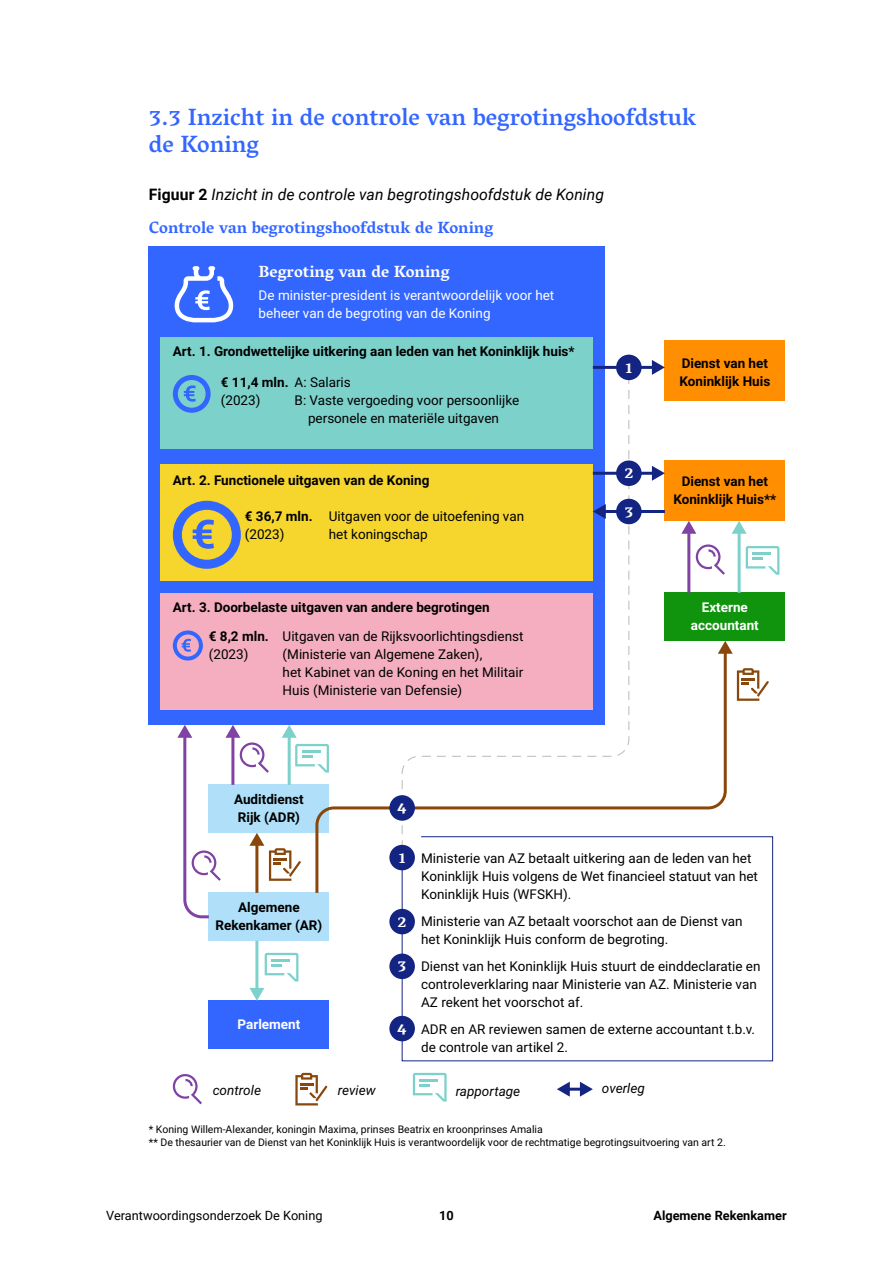
<style>
.page{position:relative;width:893px;height:1263px;background:#fff}
.page>*{position:absolute;margin:0;border:0;box-sizing:border-box;transform-origin:0 0}
._6_Kop_2_-_H3{font:500 24px/27px "Vesper Libre";color:#36f}
.t1{font:16.5px "Vesper Libre Bold 2";color:#36f}
.t2{font:16.5px "Vesper Libre Bold 2";color:#fff}
._8_FigKop_-_H4{font:italic 15.75px "Roboto";letter-spacing:.005em;color:#000}
.t3{font:13.5px/18px "Roboto";color:#000}
.t4{font:700 13.5px/18px "Roboto";color:#000}
.t5{font:13.5px/18px "Roboto";color:#fff}
.t6{font:italic 13.5px "Roboto";color:#000}
.t7{font:700 13.5px/18px "Roboto";color:#fff;text-align:center}
.t8{font:12.75px "Roboto";color:#000}
.t9{font:700 12.75px "Roboto";color:#000}
.t10{font:10.5px/13.5px "Roboto";color:#000}
.s1{font-weight:700;font-style:normal}
.s2{font-weight:400}
</style>
<div class="page">
<div style="left:149px;top:246px;width:456px;height:479px;background:#36f"></div>
<div style="left:161px;top:464px;width:432px;height:117px;background:#f6d52d"></div>
<div style="left:161px;top:337px;width:432px;height:112px;background:#7cd1ca"></div>
<div style="left:161px;top:593px;width:432px;height:116px;background:#f4aec0"></div>
<div style="left:665px;top:593px;width:120px;height:48px;background:#10940d"></div>
<div style="left:665px;top:461px;width:120px;height:60px;background:#ff8e00"></div>
<div style="left:665px;top:341px;width:120px;height:60px;background:#ff8e00"></div>
<div style="left:209px;top:893px;width:120px;height:48px;background:#afdff9"></div>
<div style="left:209px;top:1001px;width:120px;height:48px;background:#36f"></div>
<svg style="left:401px;top:836px;width:372px;height:225px"></svg>
<hr style="left:687px;top:531px;width:3px;height:62px;background:#8042a3">
<svg style="left:681px;top:521px;width:15px;height:13px"></svg>
<hr style="left:255px;top:941px;width:3px;height:49px;background:#7cd1ca">
<svg style="left:249px;top:988px;width:15px;height:13px"></svg>
<hr style="left:593px;top:366px;width:61px;height:3px;background:#142482">
<svg style="left:652px;top:360px;width:13px;height:15px"></svg>
<hr style="left:593px;top:472px;width:61px;height:3px;background:#142482">
<svg style="left:652px;top:466px;width:13px;height:15px"></svg>
<hr style="left:604px;top:510px;width:61px;height:3px;background:#142482">
<svg style="left:593px;top:504px;width:13px;height:15px"></svg>
<hr style="left:568px;top:1088px;width:14px;height:3px;background:#142482">
<svg style="left:557px;top:1082px;width:13px;height:15px"></svg>
<svg style="left:580px;top:1082px;width:13px;height:15px"></svg>
<hr style="left:738px;top:531px;width:3px;height:62px;background:#7cd1ca">
<svg style="left:732px;top:521px;width:15px;height:13px"></svg>
<svg style="left:314px;top:648px;width:414px;height:248px"></svg>
<svg style="left:718px;top:641px;width:15px;height:13px"></svg>
<svg style="left:173px;top:375px;width:38px;height:38px"></svg>
<svg style="left:173px;top:501px;width:68px;height:68px"></svg>
<svg style="left:173px;top:630px;width:30px;height:30px"></svg>
<svg style="left:295px;top:1073px;width:32px;height:32px"></svg>
<svg style="left:737px;top:668px;width:32px;height:33px"></svg>
<svg style="left:746px;top:546px;width:33px;height:29px"></svg>
<svg style="left:265px;top:953px;width:33px;height:28px"></svg>
<svg style="left:413px;top:1073px;width:34px;height:28px"></svg>
<svg style="left:173px;top:1074px;width:29px;height:30px"></svg>
<svg style="left:696px;top:544px;width:29px;height:31px"></svg>
<svg style="left:175px;top:266px;width:58px;height:56px"></svg>
<svg style="left:177px;top:725px;width:152px;height:195px"></svg>
<div style="left:389px;top:845px;width:26px;height:25px;background:#142482;border-radius:50%"></div>
<div style="left:389px;top:909px;width:26px;height:25px;background:#142482;border-radius:50%"></div>
<div style="left:389px;top:953px;width:26px;height:26px;background:#142482;border-radius:50%"></div>
<div style="left:389px;top:1016px;width:26px;height:25px;background:#142482;border-radius:50%"></div>
<div style="left:616px;top:355px;width:26px;height:25px;background:#142482;border-radius:50%"></div>
<div style="left:616px;top:460px;width:26px;height:26px;background:#142482;border-radius:50%"></div>
<div style="left:616px;top:499px;width:26px;height:25px;background:#142482;border-radius:50%"></div>
<div style="left:389px;top:795px;width:26px;height:26px;background:#142482;border-radius:50%"></div>
<h3 class="_6_Kop_2_-_H3" style="left:149px;top:103px;width:549px">3.3 Inzicht in de controle van begrotingshoofdstuk de Koning</h3>
<p class="_8_FigKop_-_H4" style="left:149px;top:183px;width:457px"><span class="s1">Figuur 2</span> Inzicht in de controle van begrotingshoofdstuk de Koning</p>
<p class="t1" style="left:149px;top:216px;width:346px">Controle van begrotingshoofdstuk de Koning</p>
<p class="t2" style="left:259px;top:261px;width:193px">Begroting van de Koning</p>
<p class="t5" style="left:259px;top:285px;width:297px">De minister-president is verantwoordelijk voor het beheer van de begroting van de Koning</p>
<p class="t4" style="left:173px;top:342px;width:403px">Art. 1. Grondwettelijke uitkering aan leden van het Koninklijk huis*</p>
<p class="t4" style="left:221px;top:373px;width:132px">€ 11,4 mln. <span class="s2">A: Salaris</span></p>
<p class="t3" style="left:295px;top:391px;width:226px">B: Vaste vergoeding voor persoonlijke</p>
<p class="t3" style="left:308px;top:409px;width:193px">personele en materiële uitgaven</p>
<p class="t3" style="left:221px;top:391px;width:41px">(2023)</p>
<p class="t4" style="left:173px;top:470px;width:258px">Art. 2. Functionele uitgaven van de Koning</p>
<p class="t4" style="left:245px;top:506px;width:69px">€ 36,7 mln. <span class="s2">(2023)</span></p>
<p class="t3" style="left:329px;top:506px;width:197px">Uitgaven voor de uitoefening van het koningschap</p>
<p class="t4" style="left:283px;top:592px;width:242px;line-height:29.1px;text-indent:-110px">Art. 3. Doorbelaste uitgaven van andere begrotingen<br><span class="s2">Uitgaven van de Rijksvoorlichtingsdienst</span></p>
<p class="t3" style="left:283px;top:644px;width:242px">(Ministerie van Algemene Zaken),<br>het Kabinet van de Koning en het Militair<br>Huis (Ministerie van Defensie)</p>
<p class="t4" style="left:209px;top:626px;width:62px">€ 8,2 mln. <span class="s2">(2023)</span></p>
<p class="t4" style="left:234px;top:789px;width:71px">Auditdienst<br>Rijk (ADR)</p>
<p class="t2" style="left:397px;top:797px;width:11px">4</p>
<p class="t2" style="left:625px;top:356px;width:9px">1</p>
<p class="t2" style="left:624px;top:462px;width:11px">2</p>
<p class="t2" style="left:624px;top:500px;width:11px">3</p>
<p class="t4" style="left:679px;top:354px;width:92px">Dienst van het<br>Koninklijk Huis</p>
<p class="t4" style="left:673px;top:471px;width:105px;text-align:center">Dienst van het<br>Koninklijk Huis**</p>
<p class="t7" style="left:691px;top:597px;width:69px">Externe accountant</p>
<p class="t4" style="left:216px;top:897px;width:108px;text-align:center">Algemene<br>Rekenkamer (AR)</p>
<p class="t7" style="left:238px;top:1014px;width:64px">Parlement</p>
<p class="t2" style="left:398px;top:846px;width:9px">1</p>
<p class="t2" style="left:397px;top:910px;width:11px">2</p>
<p class="t2" style="left:398px;top:955px;width:11px">3</p>
<p class="t2" style="left:397px;top:1017px;width:11px">4</p>
<p class="t3" style="left:421px;top:848px;width:338px">Ministerie van AZ betaalt uitkering aan de leden van het<br>Koninklijk Huis volgens de Wet financieel statuut van het<br>Koninklijk Huis (WFSKH).</p>
<p class="t3" style="left:421px;top:911px;width:323px">Ministerie van AZ betaalt voorschot aan de Dienst van het Koninklijk Huis conform de begroting.</p>
<p class="t3" style="left:421px;top:956px;width:341px">Dienst van het Koninklijk Huis stuurt de einddeclaratie en controleverklaring naar Ministerie van AZ. Ministerie van<br>AZ rekent het voorschot af.</p>
<p class="t3" style="left:421px;top:1019px;width:335px">ADR en AR reviewen samen de externe accountant t.b.v. de controle van artikel 2.</p>
<p class="t6" style="left:213px;top:1081px;width:50px">controle</p>
<p class="t6" style="left:338px;top:1081px;width:39px">review</p>
<p class="t6" style="left:456px;top:1082px;width:66px">rapportage</p>
<p class="t6" style="left:602px;top:1078px;width:44px">overleg</p>
<p class="t10" style="left:149px;top:1122px;width:578px">* Koning Willem-Alexander, koningin Maxima, prinses Beatrix en kroonprinses Amalia<br>** De thesaurier van de Dienst van het Koninklijk Huis is verantwoordelijk voor de rechtmatige begrotingsuitvoering van art 2.</p>
<p class="t8" style="left:106px;top:1207px;width:218px">Verantwoordingsonderzoek De Koning</p>
<p class="t9" style="left:439px;top:1207px;width:16px">10</p>
<p class="t9" style="left:653px;top:1207px;width:135px">Algemene Rekenkamer</p>
</div>
